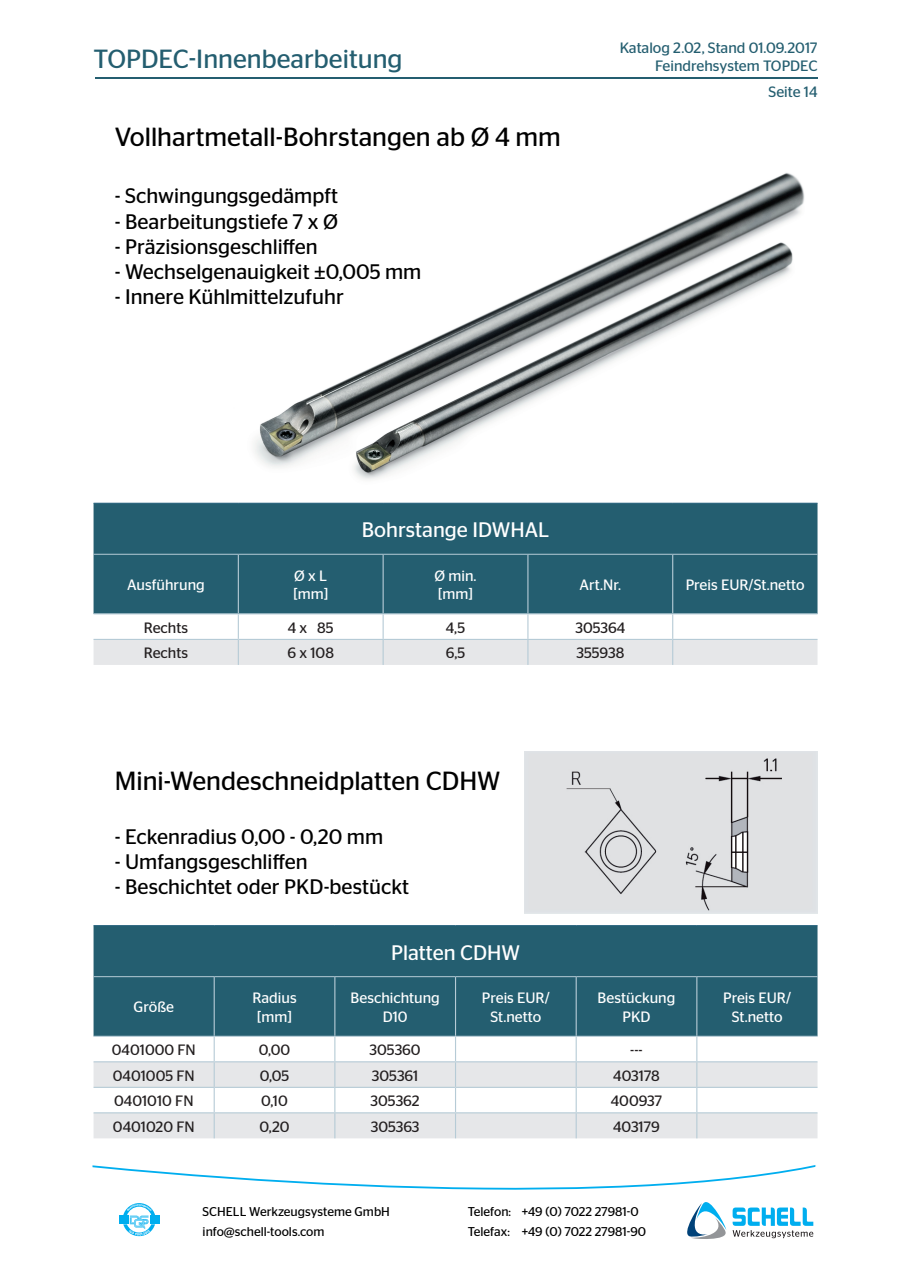
<style>
.page{position:relative;width:910px;height:1280px;background:#fff}
.page>*{position:absolute;margin:0;border:0;box-sizing:border-box;transform-origin:0 0}
.t1{font:26.25px "Stag Sans";color:#000}
.t2{font:26.25px "Stag Sans";color:#245e70}
.t3{font:21px "Stag Sans";color:#000}
.t4{font:21px "Stag Sans";color:#fff}
.t5{font:15px "Stag Sans";color:#231f20}
.t6{font:15px/18px "Stag Sans";color:#fff;text-align:center}
.t7{font:15px/18px "Stag Sans";color:#245e70;text-align:right}
.t8{font:12.75px/19.8px "Stag Sans";color:#010001}
.s1{font-family:"Arial"}
</style>
<div class="page">
<img style="left:126px;top:78px;width:692px;height:570px">
<hr style="left:95px;top:77px;width:723px;height:1px;background:#245e70">
<svg style="left:687px;top:1202px;width:126px;height:37px"></svg>
<svg style="left:119px;top:1203px;width:40px;height:33px"></svg>
<img style="left:525px;top:752px;width:292px;height:161px">
<div style="left:94px;top:504px;width:723px;height:109px;background:#245e70"></div>
<hr style="left:238px;top:555px;width:1px;height:58px;background:#b6cbd6">
<hr style="left:383px;top:555px;width:1px;height:58px;background:#b6cbd6">
<hr style="left:527px;top:555px;width:1px;height:58px;background:#b6cbd6">
<hr style="left:672px;top:555px;width:1px;height:58px;background:#b6cbd6">
<svg style="left:94px;top:614px;width:723px;height:51px"></svg>
<hr style="left:94px;top:613px;width:144px;height:1px;background:#b6cbd6">
<hr style="left:238px;top:613px;width:145px;height:1px;background:#b6cbd6">
<hr style="left:383px;top:613px;width:145px;height:1px;background:#b6cbd6">
<hr style="left:528px;top:613px;width:145px;height:1px;background:#b6cbd6">
<hr style="left:673px;top:613px;width:144px;height:1px;background:#b6cbd6">
<hr style="left:94px;top:639px;width:144px;height:1px;background:#b6cbd6">
<hr style="left:238px;top:639px;width:145px;height:1px;background:#b6cbd6">
<hr style="left:383px;top:639px;width:145px;height:1px;background:#b6cbd6">
<hr style="left:528px;top:639px;width:145px;height:1px;background:#b6cbd6">
<hr style="left:673px;top:639px;width:144px;height:1px;background:#b6cbd6">
<hr style="left:94px;top:503px;width:144px;height:1px;background:#215e7a">
<hr style="left:238px;top:503px;width:145px;height:1px;background:#215e7a">
<hr style="left:383px;top:503px;width:145px;height:1px;background:#215e7a">
<hr style="left:528px;top:503px;width:145px;height:1px;background:#215e7a">
<hr style="left:673px;top:503px;width:144px;height:1px;background:#215e7a">
<hr style="left:94px;top:554px;width:144px;height:1px;background:#b6cbd6">
<hr style="left:238px;top:554px;width:145px;height:1px;background:#b6cbd6">
<hr style="left:383px;top:554px;width:145px;height:1px;background:#b6cbd6">
<hr style="left:528px;top:554px;width:145px;height:1px;background:#b6cbd6">
<hr style="left:673px;top:554px;width:144px;height:1px;background:#b6cbd6">
<div style="left:94px;top:926px;width:723px;height:110px;background:#245e70"></div>
<hr style="left:214px;top:977px;width:1px;height:59px;background:#b6cbd6">
<hr style="left:334px;top:977px;width:1px;height:59px;background:#b6cbd6">
<hr style="left:455px;top:977px;width:1px;height:59px;background:#b6cbd6">
<hr style="left:576px;top:977px;width:1px;height:59px;background:#b6cbd6">
<hr style="left:696px;top:977px;width:1px;height:59px;background:#b6cbd6">
<svg style="left:92px;top:1037px;width:726px;height:153px"></svg>
<hr style="left:94px;top:1036px;width:120px;height:1px;background:#b6cbd6">
<hr style="left:214px;top:1036px;width:121px;height:1px;background:#b6cbd6">
<hr style="left:335px;top:1036px;width:121px;height:1px;background:#b6cbd6">
<hr style="left:456px;top:1036px;width:120px;height:1px;background:#b6cbd6">
<hr style="left:576px;top:1036px;width:121px;height:1px;background:#b6cbd6">
<hr style="left:697px;top:1036px;width:120px;height:1px;background:#b6cbd6">
<hr style="left:94px;top:1061px;width:120px;height:1px;background:#b6cbd6">
<hr style="left:214px;top:1061px;width:121px;height:1px;background:#b6cbd6">
<hr style="left:335px;top:1061px;width:121px;height:1px;background:#b6cbd6">
<hr style="left:456px;top:1061px;width:120px;height:1px;background:#b6cbd6">
<hr style="left:576px;top:1061px;width:121px;height:1px;background:#b6cbd6">
<hr style="left:697px;top:1061px;width:120px;height:1px;background:#b6cbd6">
<hr style="left:94px;top:1087px;width:120px;height:1px;background:#b6cbd6">
<hr style="left:214px;top:1087px;width:121px;height:1px;background:#b6cbd6">
<hr style="left:335px;top:1087px;width:121px;height:1px;background:#b6cbd6">
<hr style="left:456px;top:1087px;width:120px;height:1px;background:#b6cbd6">
<hr style="left:576px;top:1087px;width:121px;height:1px;background:#b6cbd6">
<hr style="left:697px;top:1087px;width:120px;height:1px;background:#b6cbd6">
<hr style="left:94px;top:1112px;width:120px;height:1px;background:#b6cbd6">
<hr style="left:214px;top:1112px;width:121px;height:1px;background:#b6cbd6">
<hr style="left:335px;top:1112px;width:121px;height:1px;background:#b6cbd6">
<hr style="left:456px;top:1112px;width:120px;height:1px;background:#b6cbd6">
<hr style="left:576px;top:1112px;width:121px;height:1px;background:#b6cbd6">
<hr style="left:697px;top:1112px;width:120px;height:1px;background:#b6cbd6">
<hr style="left:94px;top:925px;width:120px;height:1px;background:#215e7a">
<hr style="left:214px;top:925px;width:121px;height:1px;background:#215e7a">
<hr style="left:335px;top:925px;width:121px;height:1px;background:#215e7a">
<hr style="left:456px;top:925px;width:120px;height:1px;background:#215e7a">
<hr style="left:576px;top:925px;width:121px;height:1px;background:#215e7a">
<hr style="left:697px;top:925px;width:120px;height:1px;background:#215e7a">
<hr style="left:94px;top:976px;width:120px;height:1px;background:#b6cbd6">
<hr style="left:214px;top:976px;width:121px;height:1px;background:#b6cbd6">
<hr style="left:335px;top:976px;width:121px;height:1px;background:#b6cbd6">
<hr style="left:456px;top:976px;width:120px;height:1px;background:#b6cbd6">
<hr style="left:576px;top:976px;width:121px;height:1px;background:#b6cbd6">
<hr style="left:697px;top:976px;width:120px;height:1px;background:#b6cbd6">
<p class="t2" style="left:94px;top:44px;width:311px">TOPDEC-Innenbearbeitung</p>
<p class="t7" style="left:620px;top:39px;width:199px">Katalog 2.02, Stand 01.09.2017<br>Feindrehsystem TOPDEC</p>
<p class="t7" style="left:768px;top:82px;width:51px">Seite 14</p>
<p class="t1" style="left:115px;top:122px;width:448px">Vollhartmetall-Bohrstangen ab Ø 4 mm</p>
<p class="t3" style="left:115px;top:184px;width:225px">- Schwingungsgedämpft</p>
<p class="t3" style="left:115px;top:209px;width:225px">- Bearbeitungstiefe 7 x Ø</p>
<p class="t3" style="left:115px;top:235px;width:204px">- Präzisionsgeschliffen</p>
<p class="t3" style="left:115px;top:260px;width:308px">- Wechselgenauigkeit <span class="s1">±</span>0,005 mm</p>
<p class="t3" style="left:115px;top:285px;width:231px">- Innere Kühlmittelzufuhr</p>
<p class="t4" style="left:362px;top:518px;width:189px">Bohrstange IDWHAL</p>
<p class="t6" style="left:127px;top:576px;width:79px">Ausführung</p>
<p class="t6" style="left:293px;top:567px;width:37px;text-align:left">Ø x L [mm]</p>
<p class="t6" style="left:435px;top:567px;width:43px;text-align:left">Ø min. [mm]</p>
<p class="t6" style="left:580px;top:576px;width:43px">Art.Nr.</p>
<p class="t6" style="left:686px;top:576px;width:120px">Preis EUR/St.netto</p>
<p class="t5" style="left:144px;top:619px;width:46px">Rechts</p>
<p class="t5" style="left:288px;top:619px;width:47px">4 x 85</p>
<p class="t5" style="left:446px;top:619px;width:21px">4,5</p>
<p class="t5" style="left:575px;top:619px;width:51px">305364</p>
<p class="t5" style="left:144px;top:644px;width:46px">Rechts</p>
<p class="t5" style="left:287px;top:644px;width:48px">6 x 108</p>
<p class="t5" style="left:446px;top:644px;width:21px">6,5</p>
<p class="t5" style="left:576px;top:644px;width:49px">355938</p>
<p class="t1" style="left:115px;top:766px;width:387px">Mini-Wendeschneidplatten CDHW</p>
<p class="t3" style="left:115px;top:825px;width:270px">- Eckenradius 0,00 - 0,20 mm</p>
<p class="t3" style="left:115px;top:850px;width:194px">- Umfangsgeschliffen</p>
<p class="t3" style="left:115px;top:875px;width:296px">- Beschichtet oder PKD-bestückt</p>
<p class="t4" style="left:391px;top:940px;width:130px">Platten CDHW</p>
<p class="t6" style="left:134px;top:998px;width:42px">Größe</p>
<p class="t6" style="left:252px;top:989px;width:46px;text-align:left">Radius [mm]</p>
<p class="t6" style="left:350px;top:989px;width:91px">Beschichtung<br>D10</p>
<p class="t6" style="left:482px;top:989px;width:69px">Preis EUR/<br>St.netto</p>
<p class="t6" style="left:598px;top:989px;width:79px">Bestückung<br>PKD</p>
<p class="t6" style="left:723px;top:989px;width:69px">Preis EUR/<br>St.netto</p>
<p class="t5" style="left:112px;top:1041px;width:85px">0401000 FN</p>
<p class="t5" style="left:259px;top:1041px;width:33px">0,00</p>
<p class="t5" style="left:370px;top:1041px;width:53px">305360</p>
<p class="t5" style="left:630px;top:1041px;width:14px">---</p>
<p class="t5" style="left:113px;top:1067px;width:83px">0401005 FN</p>
<p class="t5" style="left:260px;top:1067px;width:31px">0,05</p>
<p class="t5" style="left:372px;top:1067px;width:48px">305361</p>
<p class="t5" style="left:613px;top:1067px;width:48px">403178</p>
<p class="t5" style="left:114px;top:1092px;width:81px">0401010 FN</p>
<p class="t5" style="left:261px;top:1092px;width:28px">0,10</p>
<p class="t5" style="left:371px;top:1092px;width:51px">305362</p>
<p class="t5" style="left:611px;top:1092px;width:53px">400937</p>
<p class="t5" style="left:113px;top:1118px;width:83px">0401020 FN</p>
<p class="t5" style="left:259px;top:1118px;width:32px">0,20</p>
<p class="t5" style="left:371px;top:1118px;width:50px">305363</p>
<p class="t5" style="left:613px;top:1118px;width:48px">403179</p>
<p class="t8" style="left:203px;top:1201px;width:189px">SCHELL Werkzeugsysteme GmbH info@schell-tools.com</p>
<p class="t8" style="left:468px;top:1201px;width:180px">Telefon: +49 (0) 7022 27981-0<br>Telefax: +49 (0) 7022 27981-90</p>
</div>
